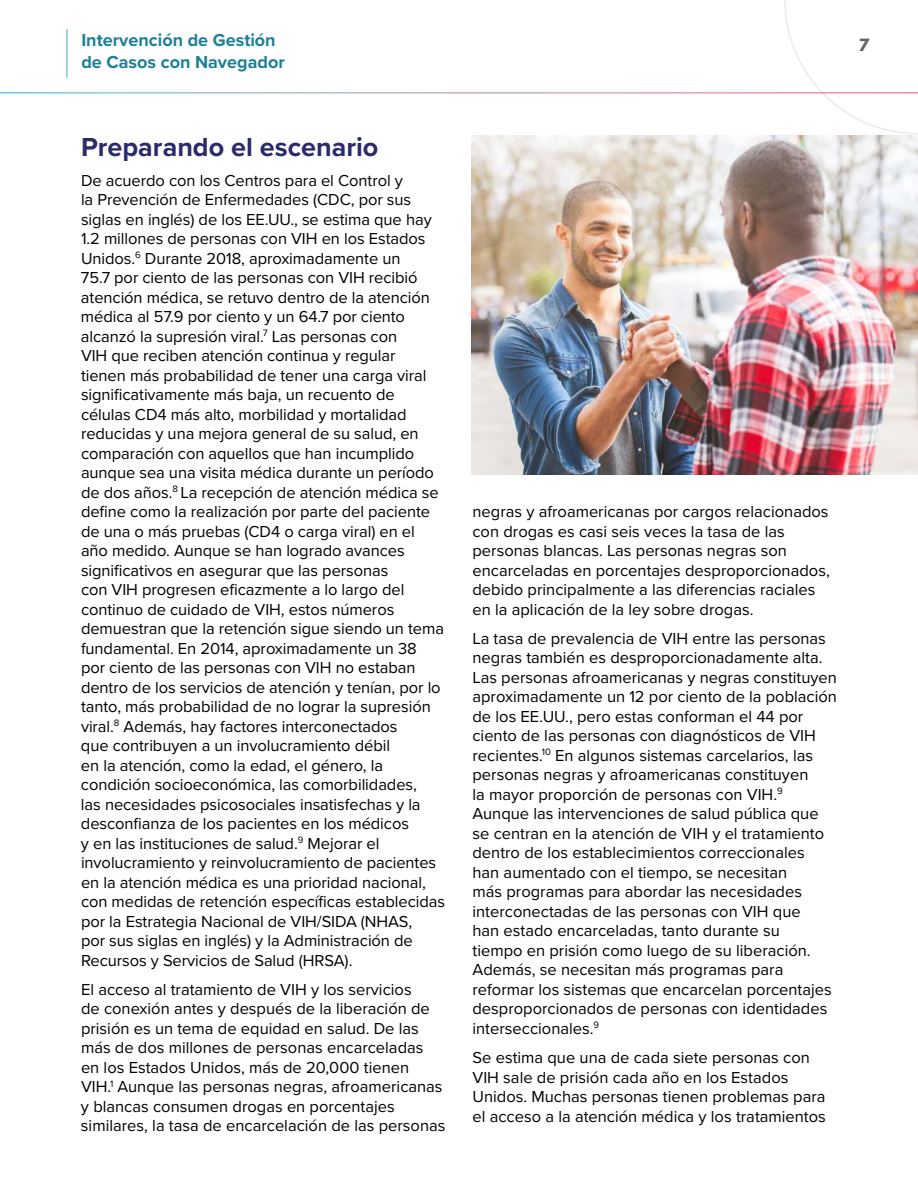
<style>
.page{position:relative;width:918px;height:1188px;background:#fff}
.page>*{position:absolute;margin:0;border:0;box-sizing:border-box;transform-origin:0 0}
.t1{font:700 27px "Proxima Nova";color:#292b6b}
.t2{font:700 18px/21.6px "Proxima Nova";color:#1d8099}
.t3{font:16.5px/19.5px "Proxima Nova";letter-spacing:-.005em;color:#000}
.t4{font:700 15px "League Spartan";color:#636466}
</style>
<div class="page">
<svg style="left:784px;top:0;width:134px;height:134px"></svg>
<hr style="left:0;top:93px;width:918px;height:1px;background:#fff">
<img style="left:472px;top:135px;width:446px;height:339px">
<p class="t2" style="left:81px;top:29px;width:205px">Intervención de Gestión de Casos con Navegador</p>
<p class="t4" style="left:859px;top:33px;width:12px">7</p>
<h1 class="t1" style="left:81px;top:127px;width:299px">Preparando el escenario</h1>
<p class="t3" style="left:81px;top:170px;width:366px">De acuerdo con los Centros para el Control y<br>la Prevención de Enfermedades (CDC, por sus siglas en inglés) de los EE.UU., se estima que hay 1.2 millones de personas con VIH en los Estados Unidos.<sup>6</sup> Durante 2018, aproximadamente un<br>75.7 por ciento de las personas con VIH recibió atención médica, se retuvo dentro de la atención médica al 57.9 por ciento y un 64.7 por ciento alcanzó la supresión viral.<sup>7</sup> Las personas con<br>VIH que reciben atención continua y regular<br>tienen más probabilidad de tener una carga viral significativamente más baja, un recuento de células CD4 más alto, morbilidad y mortalidad reducidas y una mejora general de su salud, en comparación con aquellos que han incumplido aunque sea una visita médica durante un período de dos años.<sup>8</sup> La recepción de atención médica se define como la realización por parte del paciente de una o más pruebas (CD4 o carga viral) en el año medido. Aunque se han logrado avances significativos en asegurar que las personas<br>con VIH progresen eficazmente a lo largo del continuo de cuidado de VIH, estos números demuestran que la retención sigue siendo un tema fundamental. En 2014, aproximadamente un 38<br>por ciento de las personas con VIH no estaban dentro de los servicios de atención y tenían, por lo tanto, más probabilidad de no lograr la supresión viral.<sup>8</sup> Además, hay factores interconectados<br>que contribuyen a un involucramiento débil<br>en la atención, como la edad, el género, la condición socioeconómica, las comorbilidades,<br>las necesidades psicosociales insatisfechas y la desconfianza de los pacientes en los médicos<br>y en las instituciones de salud.<sup>9</sup> Mejorar el involucramiento y reinvolucramiento de pacientes en la atención médica es una prioridad nacional, con medidas de retención específicas establecidas por la Estrategia Nacional de VIH/SIDA (NHAS,<br>por sus siglas en inglés) y la Administración de Recursos y Servicios de Salud (HRSA).</p>
<p class="t3" style="left:81px;top:979px;width:366px">El acceso al tratamiento de VIH y los servicios<br>de conexión antes y después de la liberación de prisión es un tema de equidad en salud. De las más de dos millones de personas encarceladas en los Estados Unidos, más de 20,000 tienen VIH.<sup>1</sup> Aunque las personas negras, afroamericanas y blancas consumen drogas en porcentajes similares, la tasa de encarcelación de las personas</p>
<p class="t3" style="left:472px;top:501px;width:359px">negras y afroamericanas por cargos relacionados con drogas es casi seis veces la tasa de las personas blancas. Las personas negras son encarceladas en porcentajes desproporcionados, debido principalmente a las diferencias raciales en la aplicación de la ley sobre drogas.</p>
<p class="t3" style="left:472px;top:628px;width:366px">La tasa de prevalencia de VIH entre las personas negras también es desproporcionadamente alta.<br>Las personas afroamericanas y negras constituyen aproximadamente un 12 por ciento de la población de los EE.UU., pero estas conforman el 44 por ciento de las personas con diagnósticos de VIH recientes.<sup>10</sup> En algunos sistemas carcelarios, las personas negras y afroamericanas constituyen<br>la mayor proporción de personas con VIH.<sup>9<br></sup>Aunque las intervenciones de salud pública que se centran en la atención de VIH y el tratamiento dentro de los establecimientos correccionales<br>han aumentado con el tiempo, se necesitan<br>más programas para abordar las necesidades interconectadas de las personas con VIH que<br>han estado encarceladas, tanto durante su<br>tiempo en prisión como luego de su liberación.<br>Además, se necesitan más programas para reformar los sistemas que encarcelan porcentajes desproporcionados de personas con identidades interseccionales.<sup>9</sup></p>
<p class="t3" style="left:472px;top:1047px;width:355px">Se estima que una de cada siete personas con VIH sale de prisión cada año en los Estados Unidos. Muchas personas tienen problemas para el acceso a la atención médica y los tratamientos</p>
</div>
